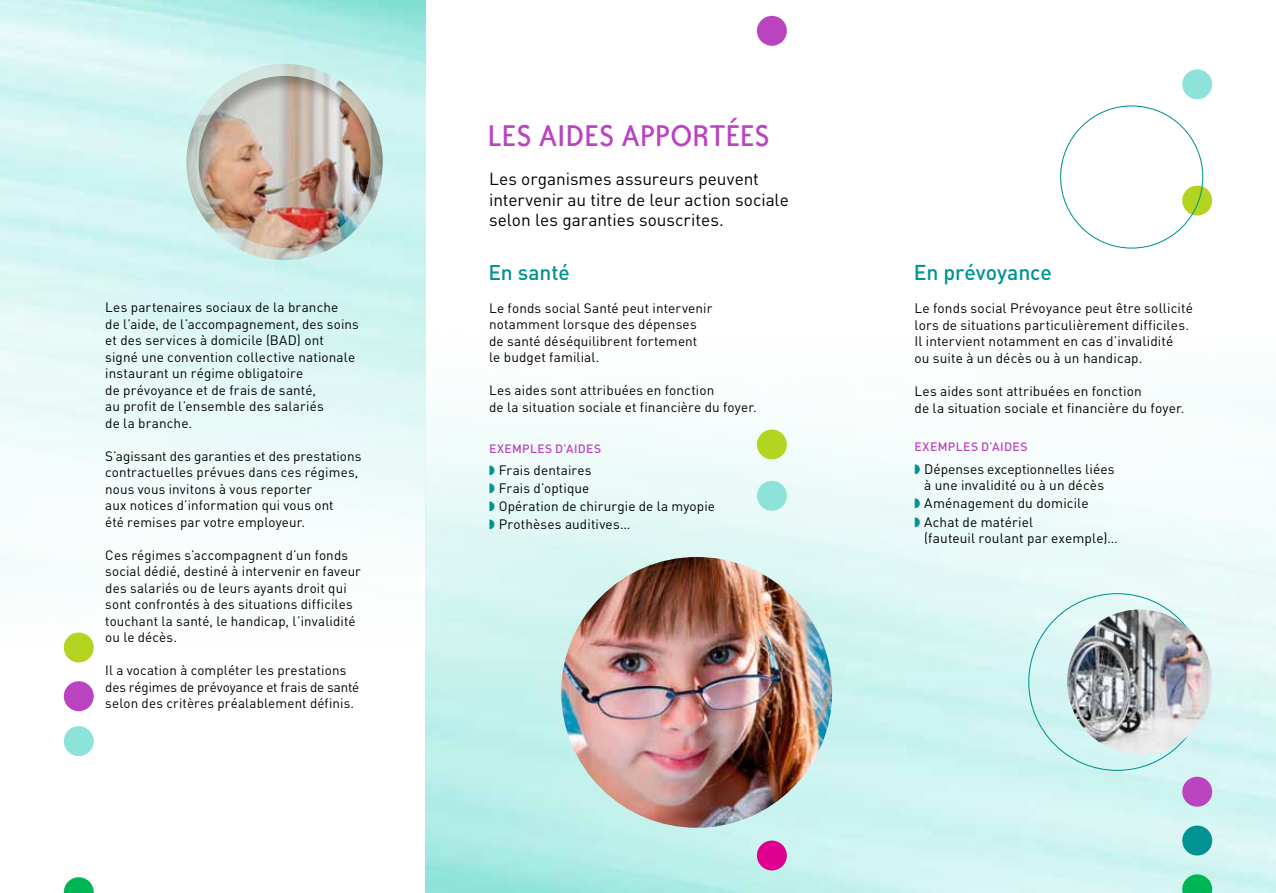
<style>
.page{position:relative;width:1276px;height:893px;background:#fff}
.page>*{position:absolute;margin:0;border:0;box-sizing:border-box;transform-origin:0 0}
.t1{font:34.5px "Bailey Sans ITC Std";letter-spacing:-.025em;color:#ba44bf}
.t2{font:500 21.15px "DIN";letter-spacing:-.005em;color:#009391}
.t3{font:500 21px "DIN";letter-spacing:-.005em;color:#009391}
.t4{font:17.25px/20.7px "DIN Pro";color:#000}
.t5{font:13.65px/16.6px "DIN Pro";letter-spacing:.01em;color:#000}
.t6{font:13.5px/16.5px "DIN Pro";letter-spacing:.01em;color:#000}
.t7{font:500 12.15px "DIN Pro";letter-spacing:.03em;color:#ba44bf}
.t8{font:500 12px "DIN Pro";letter-spacing:.03em;color:#ba44bf}
.s1{color:#009391}
</style>
<div class="page">
<img style="left:0;top:0;width:425px;height:893px">
<img style="left:425px;top:230px;width:851px;height:663px">
<div style="left:757px;top:429px;width:30px;height:30px;background:#b4d422;border-radius:50%"></div>
<div style="left:757px;top:16px;width:30px;height:30px;background:#ba44bf;border-radius:50%"></div>
<div style="left:757px;top:481px;width:30px;height:30px;background:#8de3da;border-radius:50%"></div>
<div style="left:757px;top:840px;width:30px;height:30px;background:#e0008f;border-radius:50%"></div>
<div style="left:1182px;top:186px;width:30px;height:30px;background:#b4d422;border-radius:50%"></div>
<div style="left:1182px;top:777px;width:30px;height:30px;background:#ba44bf;border-radius:50%"></div>
<div style="left:1182px;top:69px;width:30px;height:30px;background:#8de3da;border-radius:50%"></div>
<div style="left:1182px;top:826px;width:30px;height:29px;background:#009391;border-radius:50%"></div>
<svg style="left:1182px;top:874px;width:30px;height:19px"></svg>
<div style="left:64px;top:632px;width:30px;height:30px;background:#b4d422;border-radius:50%"></div>
<div style="left:64px;top:681px;width:30px;height:30px;background:#ba44bf;border-radius:50%"></div>
<div style="left:64px;top:726px;width:30px;height:30px;background:#8de3da;border-radius:50%"></div>
<svg style="left:64px;top:877px;width:30px;height:16px"></svg>
<img style="left:186px;top:64px;width:197px;height:196px;border-radius:98px">
<div style="left:198px;top:76px;width:173px;height:172px;background:#000;opacity:.3"></div>
<img style="left:561px;top:557px;width:271px;height:271px;border-radius:135px">
<img style="left:1067px;top:610px;width:145px;height:144px;border-radius:72px">
<p class="t6" style="left:105px;top:299px;width:255px">Les partenaires sociaux de la branche<br>de l’aide, de l’accompagnement, des soins et des services à domicile (BAD) ont signé une convention collective nationale instaurant un régime obligatoire<br>de prévoyance et de frais de santé,<br>au profit de l’ensemble des salariés<br>de la branche.</p>
<p class="t6" style="left:105px;top:447px;width:258px">S’agissant des garanties et des prestations contractuelles prévues dans ces régimes, nous vous invitons à vous reporter<br>aux notices d’information qui vous ont<br>été remises par votre employeur.</p>
<p class="t6" style="left:105px;top:546px;width:257px">Ces régimes s’accompagnent d’un fonds social dédié, destiné à intervenir en faveur des salariés ou de leurs ayants droit qui sont confrontés à des situations difficiles touchant la santé, le handicap, l’invalidité ou le décès.</p>
<p class="t6" style="left:105px;top:661px;width:256px">I l a vocation à compléter les prestations des régimes de prévoyance et frais de santé selon des critères préalablement définis.</p>
<h1 class="t1" style="left:487px;top:118px;width:284px">LES AIDES APPORTÉES</h1>
<p class="t4" style="left:489px;top:168px;width:301px">Les organismes assureurs peuvent intervenir au titre de leur action sociale selon les garanties souscrites.</p>
<h3 class="t3" style="left:488px;top:259px;width:83px">En santé</h3>
<p class="t6" style="left:489px;top:299px;width:225px">Le fonds social Santé peut intervenir notamment lorsque des dépenses de santé déséquilibrent fortement<br>le budget familial.</p>
<p class="t6" style="left:489px;top:381px;width:269px">Les aides sont attribuées en fonction<br>de la situation sociale et financière du foyer.</p>
<p class="t8" style="left:489px;top:441px;width:113px">EXEMPLES D’AIDES</p>
<p class="t6" style="left:489px;top:461px;width:227px;line-height:18px"><span class="s1">◗</span> Frais dentaires<br><span class="s1">◗</span> Frais d’optique<br><span class="s1">◗</span> Opération de chirurgie de la myopie <span class="s1">◗</span> Prothèses auditives…</p>
<h2 class="t2" style="left:913px;top:259px;width:140px">En prévoyance</h2>
<p class="t5" style="left:914px;top:299px;width:280px">Le fonds social Prévoyance peut être sollicité lors de situations particulièrement difficiles.<br>I l intervient notamment en cas d’invalidité<br>ou suite à un décès ou à un handicap.</p>
<p class="t5" style="left:914px;top:383px;width:272px">Les aides sont attribuées en fonction<br>de la situation sociale et financière du foyer.</p>
<p class="t7" style="left:914px;top:438px;width:115px">EXEMPLES D’AIDES</p>
<p class="t5" style="left:914px;top:460px;width:202px;text-align:center"><span class="s1">◗</span> Dépenses exceptionnelles liées à une invalidité ou à un décès</p>
<p class="t5" style="left:914px;top:494px;width:176px;line-height:18.1px"><span class="s1">◗</span> Aménagement du domicile <span class="s1">◗</span> Achat de matériel</p>
<p class="t5" style="left:924px;top:529px;width:195px">(fauteuil roulant par exemple)…</p>
</div>
